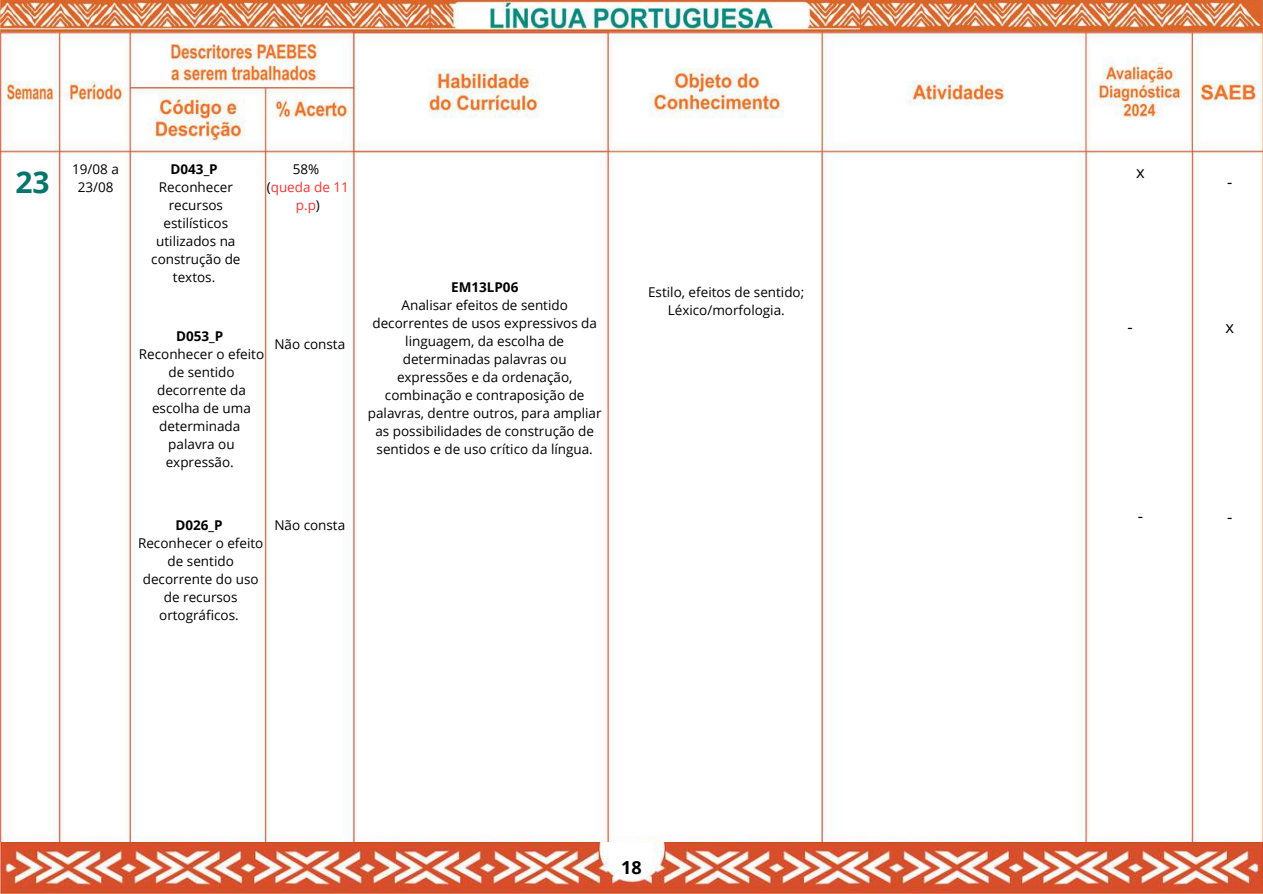
<style>
.page{position:relative;width:1263px;height:894px;background:#fff}
.page>*{position:absolute;margin:0;border:0;box-sizing:border-box;transform-origin:0 0}
.t1{font:700 30px "Open Sans";color:#05766b}
.t2{font:700 18px "Open Sans";color:#000}
.t3{font:16.5px "Open Sans";color:#000}
.t4{font:13.5px/18px "Open Sans";color:#000;text-align:center}
.t5{font:700 13.5px "Open Sans";color:#000}
.t6{font:13.5px/18px "Open Sans";color:#ff3131;text-align:center}
.s1{color:#000}
</style>
<div class="page">
<img style="left:0;top:641px;width:1263px;height:252px">
<img style="left:0;top:0;width:1263px;height:641px">
<h1 class="t1" style="left:15px;top:161px;width:36px">23</h1>
<p class="t4" style="left:72px;top:160px;width:48px">19/08 a<br>23/08</p>
<p class="t5" style="left:171px;top:160px;width:49px">D043_P</p>
<p class="t4" style="left:151px;top:178px;width:91px">Reconhecer recursos estilísticos utilizados na construção de textos.</p>
<p class="t6" style="left:267px;top:160px;width:84px"><span class="s1">58%<br>(</span>queda de 11 p.p<span class="s1">)</span></p>
<p class="t5" style="left:176px;top:326px;width:49px">D053_P</p>
<p class="t4" style="left:139px;top:344px;width:127px">Reconhecer o efeito de sentido decorrente da escolha de uma determinada palavra ou expressão.</p>
<p class="t4" style="left:274px;top:335px;width:72px">Não consta</p>
<p class="t5" style="left:175px;top:516px;width:49px">D026_P</p>
<p class="t4" style="left:138px;top:534px;width:127px">Reconhecer o efeito de sentido decorrente do uso de recursos ortográficos.</p>
<p class="t4" style="left:274px;top:516px;width:72px">Não consta</p>
<p class="t5" style="left:451px;top:278px;width:69px">EM13LP06</p>
<p class="t4" style="left:368px;top:296px;width:235px">Analisar efeitos de sentido decorrentes de usos expressivos da linguagem, da escolha de determinadas palavras ou expressões e da ordenação, combinação e contraposição de palavras, dentre outros, para ampliar as possibilidades de construção de sentidos e de uso crítico da língua.</p>
<p class="t4" style="left:648px;top:282px;width:158px">Estilo, efeitos de sentido;<br>Léxico/morfologia.</p>
<h2 class="t2" style="left:621px;top:854px;width:22px">18</h2>
<p class="t3" style="left:1136px;top:161px;width:10px">x</p>
<p class="t3" style="left:1127px;top:315px;width:7px">-</p>
<p class="t3" style="left:1138px;top:504px;width:7px">-</p>
<p class="t3" style="left:1227px;top:170px;width:7px">-</p>
<p class="t3" style="left:1225px;top:315px;width:10px">x</p>
<p class="t3" style="left:1227px;top:505px;width:7px">-</p>
</div>
